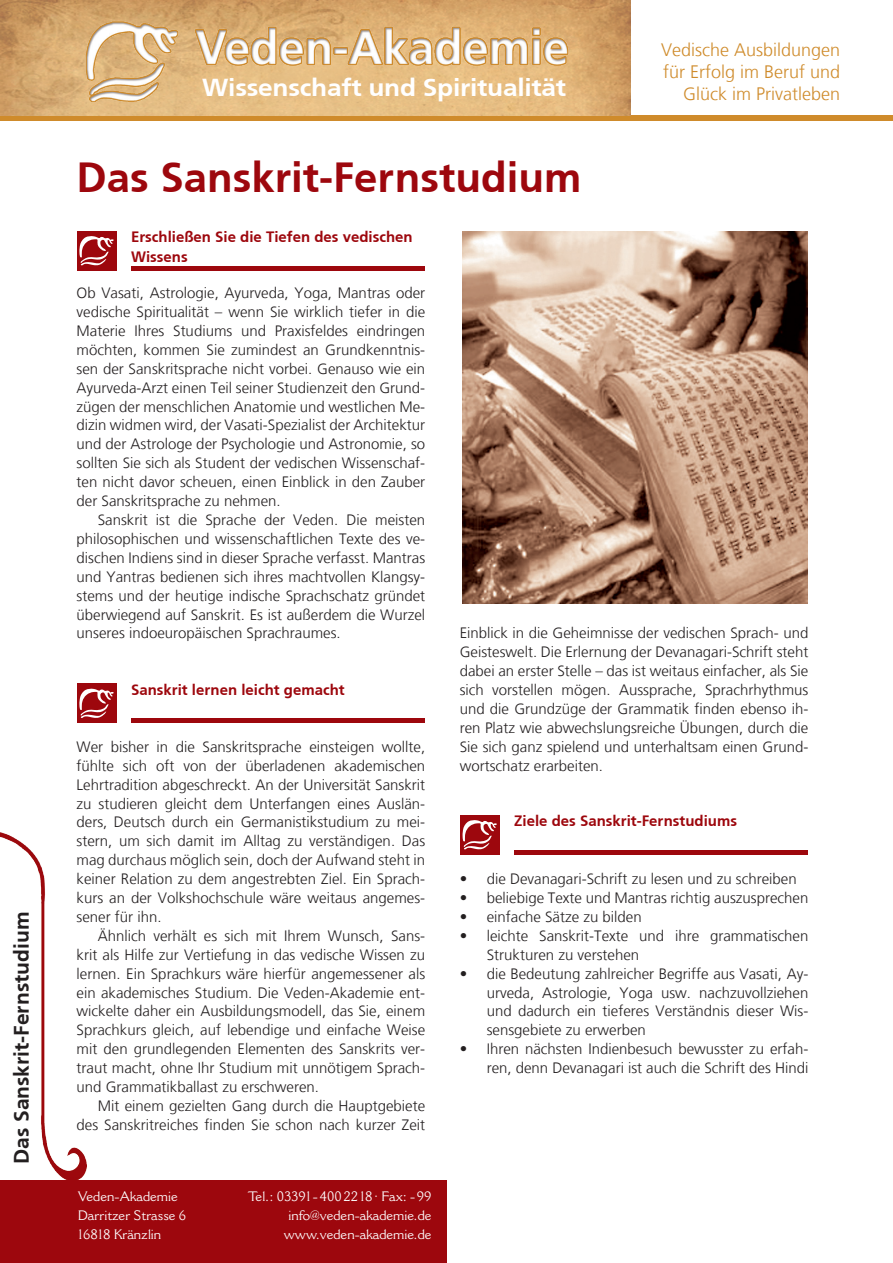
<style>
.page{position:relative;width:893px;height:1263px;background:#fff}
.page>*{position:absolute;margin:0;border:0;box-sizing:border-box;transform-origin:0 0}
.t1{font:42px "Frutiger E Bold";color:#9d070d}
.t2{font:24.6px "Frutiger E Bold";letter-spacing:-.01em;color:#fff;scale:1.07 1}
.t3{font:21px "Frutiger E Bold";color:#231f20}
.t4{font:300 18px/21.6px "Frutiger LT";color:#cf8b2b;text-align:right}
.t5{font:300 15px/18.9px "Frutiger LT";color:#231f20;text-align:justify}
.t6{font:15px/19.8px "Frutiger E Bold";color:#9d070d}
.t7{font:13.5px "Kavi";color:#fff}
</style>
<div class="page">
<img style="left:0;top:832px;width:86px;height:348px">
<div style="left:0;top:1180px;width:446px;height:83px;background:#9d070d"></div>
<div style="left:0;top:115px;width:893px;height:6px;background:#cf8b2b"></div>
<div style="left:77px;top:231px;width:40px;height:40px;background:#9d070d"></div>
<svg style="left:79px;top:236px;width:35px;height:30px"></svg>
<hr style="left:131px;top:266px;width:294px;height:4px;background:#9d070d">
<div style="left:77px;top:683px;width:40px;height:40px;background:#9d070d"></div>
<svg style="left:79px;top:688px;width:35px;height:30px"></svg>
<hr style="left:131px;top:719px;width:294px;height:4px;background:#9d070d">
<img style="left:463px;top:231px;width:345px;height:373px">
<div style="left:460px;top:815px;width:40px;height:40px;background:#9d070d"></div>
<svg style="left:462px;top:820px;width:35px;height:29px"></svg>
<hr style="left:514px;top:850px;width:294px;height:4px;background:#9d070d">
<img style="left:0;top:0;width:630px;height:115px">
<img style="left:193px;top:23px;width:379px;height:46px">
<img style="left:82px;top:15px;width:99px;height:95px">
<h3 class="t3" style="left:9px;top:1164px;width:254px;rotate:-90deg">Das Sanskrit-Fernstudium</h3>
<h2 class="t2" style="left:202px;top:73px;width:341px">Wissenschaft und Spiritualität</h2>
<h1 class="t1" style="left:77px;top:152px;width:506px">Das Sanskrit-Fernstudium</h1>
<p class="t6" style="left:131px;top:227px;width:283px">Erschließen Sie die Tiefen des vedischen<br>Wissens</p>
<p class="t4" style="left:661px;top:40px;width:181px">Vedische Ausbildungen für Erfolg im Beruf und<br>Glück im Privatleben</p>
<p class="t5" style="left:77px;top:284px;width:350px">Ob Vasati, Astrologie, Ayurveda, Yoga, Mantras oder vedische Spiritualität – wenn Sie wirklich tiefer in die Materie Ihres Studiums und Praxisfeldes eindringen möchten, kommen Sie zumindest an Grundkenntnis&shy;sen der Sanskritsprache nicht vorbei. Genauso wie ein Ayurveda-Arzt einen Teil seiner Studienzeit den Grund&shy;zügen der menschlichen Anatomie und westlichen Me&shy;dizin widmen wird, der Vasati-Spezialist der Architektur und der Astrologe der Psychologie und Astronomie, so sollten Sie sich als Student der vedischen Wissenschaf&shy;ten nicht davor scheuen, einen Einblick in den Zauber der Sanskritsprache zu nehmen.</p>
<p class="t5" style="left:77px;top:511px;width:350px;text-indent:21px">Sanskrit ist die Sprache der Veden. Die meisten philosophischen und wissenschaftlichen Texte des ve&shy;dischen Indiens sind in dieser Sprache verfasst. Mantras und Yantras bedienen sich ihres machtvollen Klangsy&shy;stems und der heutige indische Sprachschatz gründet überwiegend auf Sanskrit. Es ist außerdem die Wurzel unseres indoeuropäischen Sprachraumes.</p>
<p class="t6" style="left:131px;top:680px;width:215px">Sanskrit lernen leicht gemacht</p>
<p class="t5" style="left:77px;top:737px;width:350px">Wer bisher in die Sanskritsprache einsteigen wollte, fühlte sich oft von der überladenen akademischen Lehrtradition abgeschreckt. An der Universität Sanskrit zu studieren gleicht dem Unterfangen eines Auslän&shy;ders, Deutsch durch ein Germanistikstudium zu mei&shy;stern, um sich damit im Alltag zu verständigen. Das mag durchaus möglich sein, doch der Aufwand steht in keiner Relation zu dem angestrebten Ziel. Ein Sprach&shy;kurs an der Volkshochschule wäre weitaus angemes&shy;sener für ihn.</p>
<p class="t5" style="left:77px;top:926px;width:350px;text-indent:21px">Ähnlich verhält es sich mit Ihrem Wunsch, Sans&shy;krit als Hilfe zur Vertiefung in das vedische Wissen zu lernen. Ein Sprachkurs wäre hierfür angemessener als ein akademisches Studium. Die Veden-Akademie ent&shy;wickelte daher ein Ausbildungsmodell, das Sie, einem Sprachkurs gleich, auf lebendige und einfache Weise mit den grundlegenden Elementen des Sanskrits ver&shy;traut macht, ohne Ihr Studium mit unnötigem Sprach&shy;und Grammatikballast zu erschweren.</p>
<p class="t5" style="left:77px;top:1096px;width:350px;text-align:right">Mit einem gezielten Gang durch die Hauptgebiete des Sanskritreiches finden Sie schon nach kurzer Zeit</p>
<p class="t7" style="left:78px;top:1188px;width:102px">Veden-Akademie</p>
<p class="t7" style="left:248px;top:1188px;width:185px">Tel.: 03391-4002218· Fax: -99</p>
<p class="t7" style="left:78px;top:1207px;width:110px">Darritzer Strasse 6</p>
<p class="t7" style="left:288px;top:1207px;width:145px">info@veden-akademie.de</p>
<p class="t7" style="left:78px;top:1226px;width:85px">16818 Kränzlin</p>
<p class="t7" style="left:284px;top:1226px;width:149px">www.veden-akademie.de</p>
<p class="t5" style="left:460px;top:624px;width:350px">Einblick in die Geheimnisse der vedischen Sprach- und Geisteswelt. Die Erlernung der Devanagari-Schrift steht dabei an erster Stelle – das ist weitaus einfacher, als Sie sich vorstellen mögen. Aussprache, Sprachrhythmus und die Grundzüge der Grammatik finden ebenso ih&shy;ren Platz wie abwechslungsreiche Übungen, durch die Sie sich ganz spielend und unterhaltsam einen Grund&shy;wortschatz erarbeiten.</p>
<p class="t6" style="left:514px;top:811px;width:224px">Ziele des Sanskrit-Fernstudiums</p>
<p class="t5" style="left:460px;top:870px;width:339px">• die Devanagari-Schrift zu lesen und zu schreiben</p>
<p class="t5" style="left:460px;top:889px;width:350px">• beliebige Texte und Mantras richtig auszusprechen</p>
<p class="t5" style="left:460px;top:907px;width:184px">• einfache Sätze zu bilden</p>
<p class="t5" style="left:487px;top:926px;width:323px;text-indent:-27px">• leichte Sanskrit-Texte und ihre grammatischen<br>Strukturen zu verstehen</p>
<p class="t5" style="left:487px;top:964px;width:323px;text-indent:-27px">• die Bedeutung zahlreicher Begriffe aus Vasati, Ay&shy;urveda, Astrologie, Yoga usw. nachzuvollziehen und dadurch ein tieferes Verständnis dieser Wis&shy;sensgebiete zu erwerben</p>
<p class="t5" style="left:460px;top:1040px;width:350px;text-align:right">• Ihren nächsten Indienbesuch bewusster zu erfah&shy;ren, denn Devanagari ist auch die Schrift des Hindi</p>
</div>
